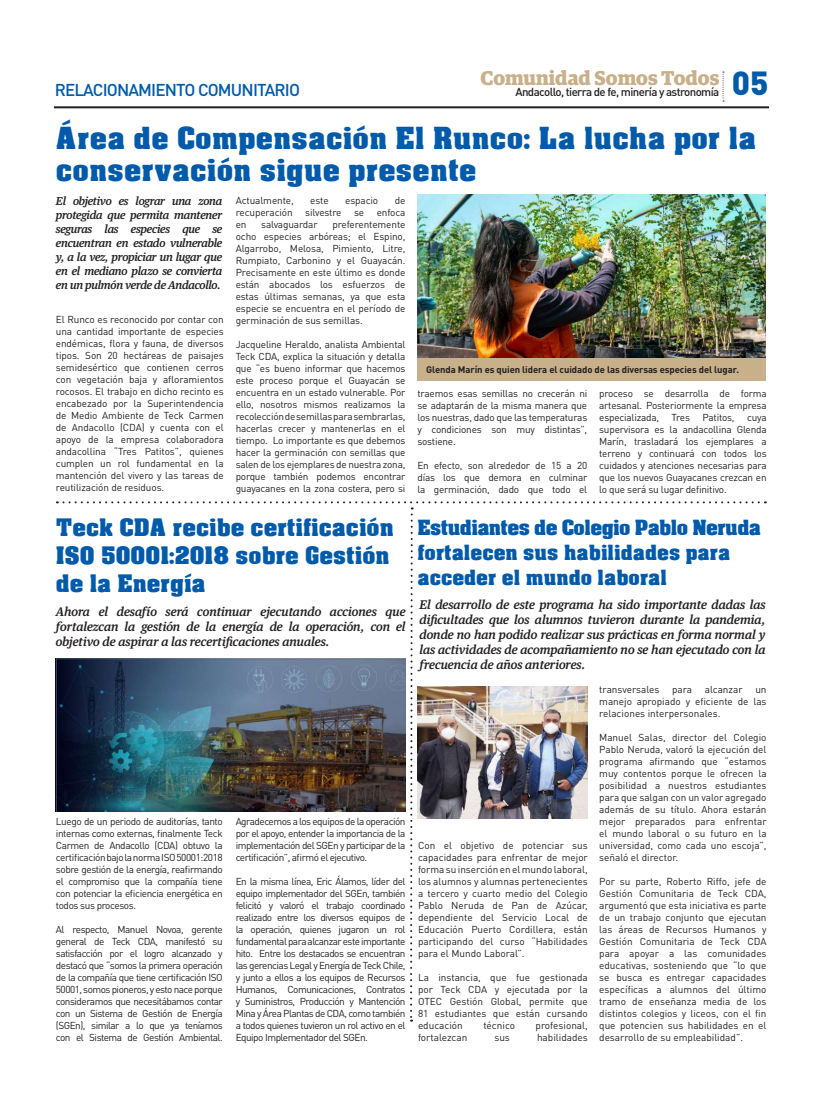
<style>
.page{position:relative;width:823px;height:1106px;background:#fff}
.page>*{position:absolute;margin:0;border:0;box-sizing:border-box;transform-origin:0 0}
.t1{font:900 33px "DIN Pro";color:#015aaa}
.t2{font:29px/31.2px "Acme Font";letter-spacing:.01em;color:#015aaa}
.t3{font:23px/28px "Acme Font";color:#015aaa}
.t4{font:20px/25px "Acme Font";color:#015aaa}
.t5{font:700 20px "Guardian Egyp";color:#c8b08b}
.t6{font:500 17px "DIN Pro";letter-spacing:-.05em;color:#015aaa}
.t7{font:italic 500 12px/15px "Guardian Text Egyp";color:#231f20;text-align:justify}
.t8{font:500 11.5px "DIN Pro";letter-spacing:-.05em;color:#231f20}
.t9{font:italic 500 11px/14px "Guardian Text Egyp";letter-spacing:-.02em;color:#231f20;text-align:justify}
.t10{font:10px/12px "DIN Pro";letter-spacing:-.015em;color:#231f20;text-align:justify}
.t11{font:700 9.5px "DIN Pro";letter-spacing:-.01em;color:#231f20}
</style>
<div class="page">
<hr style="left:54px;top:106px;width:714px;height:2px;background:#231f20">
<svg style="left:722px;top:72px;width:1px;height:29px"></svg>
<svg style="left:57px;top:501px;width:701px;height:520px"></svg>
<img style="left:417px;top:195px;width:348px;height:163px">
<div style="left:417px;top:358px;width:348px;height:23px;background:#c8b08b"></div>
<h3 class="t6" style="left:55px;top:79px;width:247px">RELACIONAMIENTO COMUNITARIO</h3>
<h3 class="t5" style="left:480px;top:62px;width:240px">Comunidad Somos Todos</h3>
<p class="t8" style="left:515px;top:84px;width:205px">Andacollo, tierra de fe, minería y astronomía</p>
<h1 class="t1" style="left:731px;top:61px;width:38px">05</h1>
<h2 class="t2" style="left:56px;top:122px;width:701px">Área de Compensación El Runco: La lucha por la conservación sigue presente</h2>
<p class="t9" style="left:56px;top:193px;width:168px">El objetivo es lograr una zona protegida que permita mantener seguras las especies que se encuentran en estado vulnerable y, a la vez, propiciar un lugar que en el mediano plazo se convierta en un pulmón verde de Andacollo.</p>
<p class="t10" style="left:56px;top:313px;width:169px">El Runco es reconocido por contar con una cantidad importante de especies endémicas, flora y fauna, de diversos tipos. Son 20 hectáreas de paisajes semidesértico que contienen cerros con vegetación baja y afloramientos rocosos. El trabajo en dicho recinto es encabezado por la Superintendencia de Medio Ambiente de Teck Carmen de Andacollo (CDA) y cuenta con el apoyo de la empresa colaboradora andacollina “Tres Patitos”, quienes cumplen un rol fundamental en la mantención del vivero y las tareas de reutilización de residuos.</p>
<p class="t10" style="left:235px;top:194px;width:59px">Actualmente,</p>
<p class="t10" style="left:310px;top:194px;width:20px">este</p>
<p class="t10" style="left:345px;top:194px;width:35px">espacio</p>
<p class="t10" style="left:235px;top:194px;width:171px;text-indent:159px">de recuperación silvestre se enfoca en</p>
<p class="t10" style="left:235px;top:218px;width:171px;text-indent:97px">preferentemente ocho especies arbóreas; el Espino, Algarrobo, Melosa, Pimiento, Litre, Rumpiato, Carbonino y el Guayacán.<br>Precisamente en este último es donde están abocados los esfuerzos de estas últimas semanas, ya que esta especie se encuentra en el período de germinación de sus semillas.</p>
<p class="t10" style="left:235px;top:338px;width:171px">Jacqueline Heraldo, analista Ambiental Teck CDA, explica la situación y detalla que “es bueno informar que hacemos este proceso porque el Guayacán se encuentra en un estado vulnerable. Por ello, nosotros mismos realizamos la recolección de semillas para sembrarlas, hacerlas crecer y mantenerlas en el tiempo. Lo importante es que debemos hacer la germinación con semillas que salen de los ejemplares de nuestra zona, porque también podemos encontrar guayacanes en la zona costera, pero si</p>
<p class="t10" style="left:261px;top:218px;width:58px">salvaguardar</p>
<p class="t11" style="left:426px;top:363px;width:314px">Glenda Marín es quien lidera el cuidado de las diversas especies del lugar.</p>
<p class="t10" style="left:417px;top:387px;width:171px">traemos esas semillas no crecerán ni se adaptarán de la misma manera que los nuestras, dado que las temperaturas y condiciones son muy distintas”, sostiene.</p>
<p class="t10" style="left:417px;top:459px;width:171px">En efecto, son alrededor de 15 a 20 días los que demora en culminar la germinación, dado que todo el</p>
<p class="t10" style="left:599px;top:387px;width:169px">proceso se desarrolla de forma artesanal. Posteriormente la empresa especializada, Tres Patitos, cuya supervisora es la andacollina Glenda Marín, trasladará los ejemplares a terreno y continuará con todos los cuidados y atenciones necesarias para que los nuevos Guayacanes crezcan en lo que será su lugar definitivo.</p>
<h3 class="t3" style="left:56px;top:513px;width:339px">Teck CDA recibe certificación<br>ISO 50001:2018 sobre Gestión de la Energía</h3>
<h3 class="t4" style="left:417px;top:514px;width:345px">Estudiantes de Colegio Pablo Neruda fortalecen sus habilidades para acceder el mundo laboral</h3>
<p class="t7" style="left:56px;top:603px;width:351px">Ahora el desafío será continuar ejecutando acciones que fortalezcan la gestión de la energía de la operación, con el objetivo de aspirar a las recertificaciones anuales.</p>
<p class="t7" style="left:419px;top:596px;width:347px">El desarrollo de este programa ha sido importante dadas las dificultades que los alumnos tuvieron durante la pandemia, donde no han podido realizar sus prácticas en forma normal y las actividades de acompañamiento no se han ejecutado con la frecuencia de años anteriores.</p>
<p class="t10" style="left:56px;top:815px;width:168px">Luego de un periodo de auditorías, tanto internas como externas, finalmente Teck Carmen de Andacollo (CDA) obtuvo la certificación bajo la norma ISO 50001:2018 sobre gestión de la energía, reafirmando el compromiso que la compañía tiene con potenciar la eficiencia energética en todos sus procesos.</p>
<p class="t10" style="left:56px;top:923px;width:168px">Al respecto, Manuel Novoa, gerente general de Teck CDA, manifestó su satisfacción por el logro alcanzado y destacó que “somos la primera operación de la compañía que tiene certificación ISO 50001, somos pioneros, y esto nace porque consideramos que necesitábamos contar con un Sistema de Gestión de Energía (SGEn), similar a lo que ya teníamos con el Sistema de Gestión Ambiental.</p>
<p class="t10" style="left:235px;top:815px;width:171px">Agradecemos a los equipos de la operación por el apoyo, entender la importancia de la implementación del SGEn y participar de la certificación”, afirmó el ejecutivo.</p>
<p class="t10" style="left:235px;top:875px;width:171px">En la misma línea, Eric Álamos, líder del equipo implementador del SGEn, también felicitó y valoró el trabajo coordinado realizado entre los diversos equipos de la operación, quienes jugaron un rol fundamental para alcanzar este importante hito. Entre los destacados se encuentran las gerencias Legal y Energía de Teck Chile, y junto a ellos a los equipos de Recursos Humanos, Comunicaciones, Contratos y Suministros, Producción y Mantención Mina y Área Plantas de CDA, como también a todos quienes tuvieron un rol activo en el Equipo Implementador del SGEn.</p>
<p class="t10" style="left:418px;top:839px;width:171px">Con el objetivo de potenciar sus capacidades para enfrentar de mejor forma su inserción en el mundo laboral, los alumnos y alumnas pertenecientes a tercero y cuarto medio del Colegio Pablo Neruda de Pan de Azúcar, dependiente del Servicio Local de Educación Puerto Cordillera, están participando del curso “Habilidades para el Mundo Laboral”.</p>
<p class="t10" style="left:418px;top:971px;width:171px">La instancia, que fue gestionada por Teck CDA y ejecutada por la OTEC Gestión Global, permite que 81 estudiantes que están cursando educación</p>
<p class="t10" style="left:483px;top:1019px;width:33px">técnico</p>
<p class="t10" style="left:535px;top:1019px;width:54px">profesional,</p>
<p class="t10" style="left:418px;top:1031px;width:51px">fortalezcan</p>
<p class="t10" style="left:494px;top:1031px;width:17px">sus</p>
<p class="t10" style="left:536px;top:1031px;width:52px">habilidades</p>
<p class="t10" style="left:599px;top:683px;width:62px">transversales</p>
<p class="t10" style="left:671px;top:683px;width:22px">para</p>
<p class="t10" style="left:704px;top:683px;width:39px">alcanzar</p>
<p class="t10" style="left:599px;top:683px;width:169px;text-indent:156px">un manejo apropiado y eficiente de las relaciones interpersonales.</p>
<p class="t10" style="left:599px;top:731px;width:169px">Manuel Salas, director del Colegio Pablo Neruda, valoró la ejecución del programa afirmando que “estamos muy contentos porque le ofrecen la posibilidad a nuestros estudiantes para que salgan con un valor agregado además de su título. Ahora estarán mejor preparados para enfrentar el mundo laboral o su futuro en la universidad, como cada uno escoja”, señaló el director.</p>
<p class="t10" style="left:599px;top:875px;width:169px">Por su parte, Roberto Riffo, jefe de Gestión Comunitaria de Teck CDA, argumentó que esta iniciativa es parte de un trabajo conjunto que ejecutan las áreas de Recursos Humanos y Gestión Comunitaria de Teck CDA para apoyar a las comunidades educativas, sosteniendo que “lo que se busca es entregar capacidades específicas a alumnos del último tramo de enseñanza media de los distintos colegios y liceos, con el fin que potencien sus habilidades en el desarrollo de su empleabilidad”.</p>
</div>
